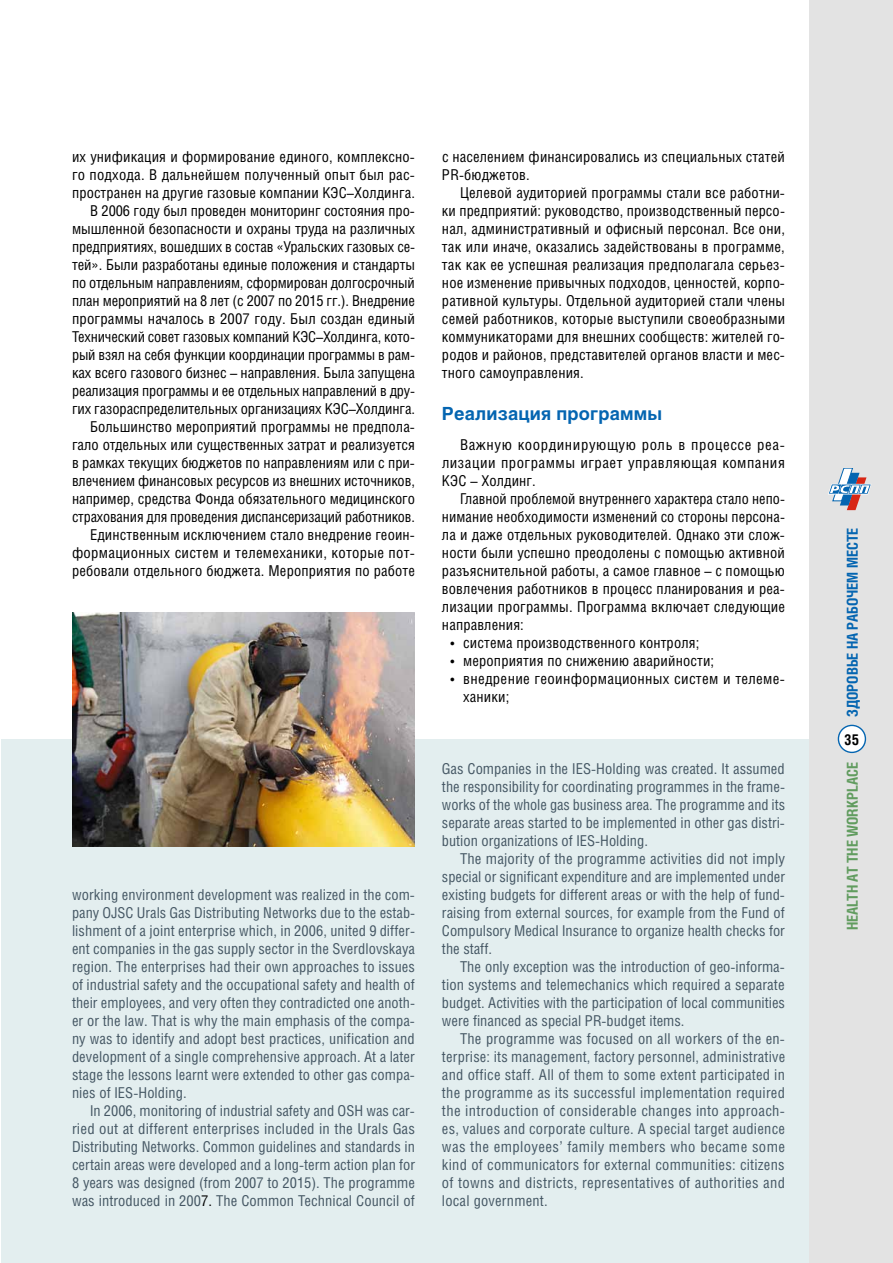
<style>
.page{position:relative;width:893px;height:1263px;background:#fff}
.page>*{position:absolute;margin:0;border:0;box-sizing:border-box;transform-origin:0 0}
.t1{font:700 18px "Helios";letter-spacing:.01em;color:#0465b1}
.t2{font:15px/18px "Helios Cond";color:#000;text-align:justify}
.t3{font:15px/18px "Helios Cond";color:#455764;text-align:justify}
.t4{font:15px/18px "Helios Cond";letter-spacing:.02em;color:#000}
.t5{font:700 15px "Helios Cond";color:#0465b1}
.t6{font:700 15px "Helios Cond";color:#619c5f}
.t7{font:700 15px "Helios Cond";color:#000}
.s1{color:#000}
</style>
<div class="page">
<div style="left:1px;top:739px;width:892px;height:524px;background:#e3eeef"></div>
<div style="left:809px;top:0;width:84px;height:1263px;background:#e3e3e3"></div>
<svg style="left:828px;top:468px;width:43px;height:42px"></svg>
<div style="left:838px;top:725px;width:27px;height:27px;background:#fff;border-radius:50%"></div>
<div style="left:838px;top:725px;width:28px;height:28px;border:1px solid #0465b1;border-radius:50%"></div>
<img style="left:72px;top:612px;width:343px;height:234px">
<p class="t2" style="left:72px;top:147px;width:345px;text-align:right">их унификация и формирование единого, комплексно&shy;го подхода. В дальнейшем полученный опыт был рас&shy;пространен на другие газовые компании КЭС–Холдинга.<br>В 2006 году был проведен мониторинг состояния про&shy;мышленной безопасности и охраны труда на различных предприятиях, вошедших в состав «Уральских газовых се&shy;тей». Были разработаны единые положения и стандарты по отдельным направлениям, сформирован долгосрочный план мероприятий на 8 лет (с 2007 по 2015 гг.). Внедрение программы началось в 2007 году. Был создан единый Технический совет газовых компаний КЭС–Холдинга, кото&shy;рый взял на себя функции координации программы в рам&shy;ках всего газового бизнес – направления. Была запущена реализация программы и ее отдельных направлений в дру&shy;гих газораспределительных организациях КЭС–Холдинга.<br>Большинство мероприятий программы не предпола&shy;гало отдельных или существенных затрат и реализуется в рамках текущих бюджетов по направлениям или с при&shy;влечением финансовых ресурсов из внешних источников, например, средства Фонда обязательного медицинского страхования для проведения диспансеризаций работников.<br>Единственным исключением стало внедрение геоин&shy;формационных систем и телемеханики, которые пот&shy;ребовали отдельного бюджета. Мероприятия по работе</p>
<p class="t2" style="left:442px;top:147px;width:344px">с населением финансировались из специальных статей<br>PR-бюджетов.</p>
<p class="t2" style="left:442px;top:183px;width:345px;text-indent:18px">Целевой аудиторией программы стали все работни&shy;ки предприятий: руководство, производственный персо&shy;нал, административный и офисный персонал. Все они, так или иначе, оказались задействованы в программе, так как ее успешная реализация предполагала серьез&shy;ное изменение привычных подходов, ценностей, корпо&shy;ративной культуры. Отдельной аудиторией стали члены семей работников, которые выступили своеобразными коммуникаторами для внешних сообществ: жителей го&shy;родов и районов, представителей органов власти и мес&shy;тного самоуправления.</p>
<p class="t1" style="left:442px;top:403px;width:222px">Реализация программы</p>
<p class="t2" style="left:442px;top:435px;width:344px;text-indent:18px">Важную координирующую роль в процессе реа&shy;лизации программы играет управляющая компания КЭС – Холдинг.</p>
<p class="t2" style="left:442px;top:489px;width:345px;text-indent:18px">Главной проблемой внутреннего характера стало непо&shy;нимание необходимости изменений со стороны персона&shy;ла и даже отдельных руководителей. Однако эти слож&shy;ности были успешно преодолены с помощью активной разъяснительной работы, а самое главное – с помощью вовлечения работников в процесс планирования и реа&shy;лизации программы. Программа включает следующие направления:</p>
<p class="t2" style="left:450px;top:633px;width:250px">• система производственного контроля;</p>
<p class="t2" style="left:450px;top:651px;width:265px">• мероприятия по снижению аварийности;</p>
<p class="t4" style="left:463px;top:669px;width:323px;text-indent:-13px">• внедрение геоинформационных систем и телеме&shy;ханики;</p>
<p class="t3" style="left:72px;top:885px;width:344px">working environment development was realized in the com&shy;pany OJSC Urals Gas Distributing Networks due to the estab&shy;lishment of a joint enterprise which, in 2006, united 9 differ&shy;ent companies in the gas supply sector in the Sverdlovskaya region. The enterprises had their own approaches to issues of industrial safety and the occupational safety and health of their employees, and very often they contradicted one anoth&shy;er or the law. That is why the main emphasis of the compa&shy;ny was to identify and adopt best practices, unification and development of a single comprehensive approach. At a later stage the lessons learnt were extended to other gas compa&shy;nies of IES-Holding.</p>
<p class="t3" style="left:72px;top:1101px;width:345px;text-indent:18px">In 2006, monitoring of industrial safety and OSH was car&shy;ried out at different enterprises included in the Urals Gas Distributing Networks. Common guidelines and standards in certain areas were developed and a long-term action plan for 8 years was designed (from 2007 to 2015). The programme was introduced in 200<span class="s1">7.</span> The Common Technical Council of</p>
<p class="t3" style="left:442px;top:759px;width:345px">Gas Companies in the IES-Holding was created. It assumed the responsibility for coordinating programmes in the frame&shy;works of the whole gas business area. The programme and its separate areas started to be implemented in other gas distri&shy;bution organizations of IES-Holding.</p>
<p class="t3" style="left:442px;top:849px;width:345px;text-indent:18px">The majority of the programme activities did not imply special or significant expenditure and are implemented under existing budgets for different areas or with the help of fund&shy;raising from external sources, for example from the Fund of Compulsory Medical Insurance to organize health checks for the staff.</p>
<p class="t3" style="left:442px;top:957px;width:344px;text-indent:18px">The only exception was the introduction of geo-informa&shy;tion systems and telemechanics which required a separate budget. Activities with the participation of local communities were financed as special PR-budget items.</p>
<p class="t3" style="left:442px;top:1029px;width:345px;text-indent:18px">The programme was focused on all workers of the en&shy;terprise: its management, factory personnel, administrative and office staff. All of them to some extent participated in the programme as its successful implementation required the introduction of considerable changes into approach&shy;es, values and corporate culture. A special target audience was the employees’ family members who became some kind of communicators for external communities: citizens of towns and districts, representatives of authorities and local government.</p>
<p class="t5" style="left:843px;top:717px;width:191px;rotate:-90deg">ЗДОРОВЬЕ НА РАБОЧЕМ МЕСТЕ</p>
<p class="t7" style="left:844px;top:730px;width:17px">35</p>
<p class="t6" style="left:843px;top:930px;width:169px;rotate:-90deg">HEALTH AT THE WORKPLACE</p>
</div>
